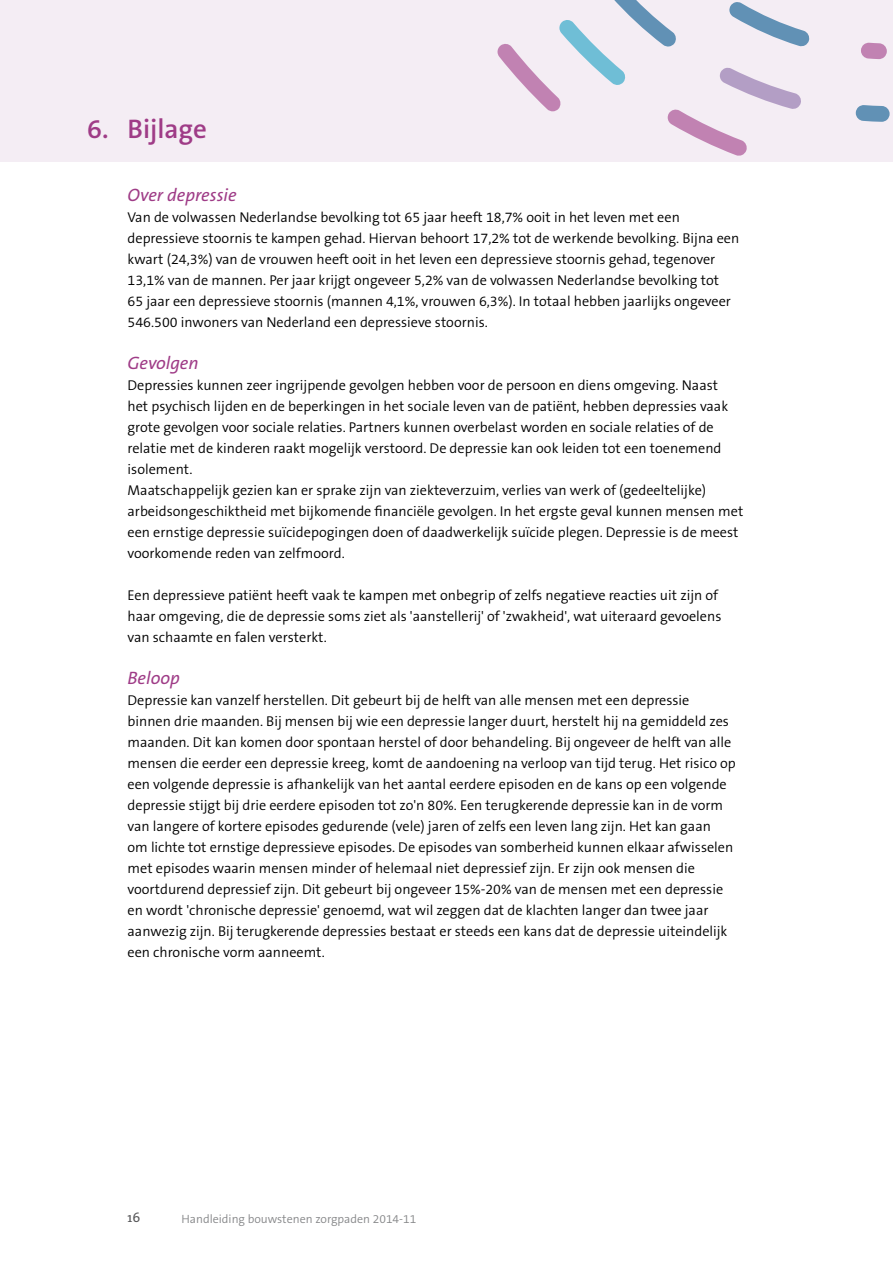
<style>
.page{position:relative;width:893px;height:1263px;background:#fff}
.page>*{position:absolute;margin:0;border:0;box-sizing:border-box;transform-origin:0 0}
.t1{font:600 27px "The Sans B6";color:#9f3c87}
.t2{font:italic 18px "The Sans B5 Plain";color:#9f3c87}
.t3{font:300 14.25px/21px "The Sans B4";color:#000}
.t4{font:13.5px "The Serif";color:#58585a}
.t5{font:300 12px "The Sans B4";color:#87888a}
</style>
<div class="page">
<div style="left:0;top:0;width:893px;height:162px;background:#f4edf4"></div>
<svg style="left:856px;top:105px;width:34px;height:17px"></svg>
<svg style="left:861px;top:43px;width:26px;height:16px"></svg>
<svg style="left:497px;top:0;width:313px;height:156px"></svg>
<h1 class="t1" style="left:87px;top:114px;width:121px">6. Bijlage</h1>
<p class="t2" style="left:128px;top:185px;width:111px">Over depressie</p>
<p class="t3" style="left:128px;top:207px;width:613px">Van de volwassen Nederlandse bevolking tot 65 jaar heeft 18,7% ooit in het leven met een depressieve stoornis te kampen gehad. Hiervan behoort 17,2% tot de werkende bevolking. Bijna een kwart (24,3%) van de vrouwen heeft ooit in het leven een depressieve stoornis gehad, tegenover 13,1% van de mannen. Per jaar krijgt ongeveer 5,2% van de volwassen Nederlandse bevolking tot<br>65 jaar een depressieve stoornis (mannen 4,1%, vrouwen 6,3%). In totaal hebben jaarlijks ongeveer 546.500 inwoners van Nederland een depressieve stoornis.</p>
<p class="t2" style="left:128px;top:353px;width:73px">Gevolgen</p>
<p class="t3" style="left:128px;top:375px;width:617px">Depressies kunnen zeer ingrijpende gevolgen hebben voor de persoon en diens omgeving. Naast<br>het psychisch lijden en de beperkingen in het sociale leven van de patiënt, hebben depressies vaak grote gevolgen voor sociale relaties. Partners kunnen overbelast worden en sociale relaties of de relatie met de kinderen raakt mogelijk verstoord. De depressie kan ook leiden tot een toenemend isolement.<br>Maatschappelijk gezien kan er sprake zijn van ziekteverzuim, verlies van werk of (gedeeltelijke) arbeidsongeschiktheid met bijkomende financiële gevolgen. In het ergste geval kunnen mensen met een ernstige depressie suïcidepogingen doen of daadwerkelijk suïcide plegen. Depressie is de meest voorkomende reden van zelfmoord.</p>
<p class="t3" style="left:128px;top:585px;width:595px">Een depressieve patiënt heeft vaak te kampen met onbegrip of zelfs negatieve reacties uit zijn of haar omgeving, die de depressie soms ziet als 'aanstellerij' of 'zwakheid', wat uiteraard gevoelens van schaamte en falen versterkt.</p>
<p class="t2" style="left:128px;top:668px;width:54px">Beloop</p>
<p class="t3" style="left:128px;top:690px;width:610px">Depressie kan vanzelf herstellen. Dit gebeurt bij de helft van alle mensen met een depressie binnen drie maanden. Bij mensen bij wie een depressie langer duurt, herstelt hij na gemiddeld zes maanden. Dit kan komen door spontaan herstel of door behandeling. Bij ongeveer de helft van alle mensen die eerder een depressie kreeg, komt de aandoening na verloop van tijd terug. Het risico op een volgende depressie is afhankelijk van het aantal eerdere episoden en de kans op een volgende depressie stijgt bij drie eerdere episoden tot zo'n 80%. Een terugkerende depressie kan in de vorm van langere of kortere episodes gedurende (vele) jaren of zelfs een leven lang zijn. Het kan gaan<br>om lichte tot ernstige depressieve episodes. De episodes van somberheid kunnen elkaar afwisselen met episodes waarin mensen minder of helemaal niet depressief zijn. Er zijn ook mensen die voortdurend depressief zijn. Dit gebeurt bij ongeveer 15%-20% van de mensen met een depressie en wordt 'chronische depressie' genoemd, wat wil zeggen dat de klachten langer dan twee jaar aanwezig zijn. Bij terugkerende depressies bestaat er steeds een kans dat de depressie uiteindelijk een chronische vorm aanneemt.</p>
<p class="t4" style="left:128px;top:1206px;width:14px">16</p>
<p class="t5" style="left:181px;top:1212px;width:236px">Handleiding bouwstenen zorgpaden 2014-11</p>
</div>
